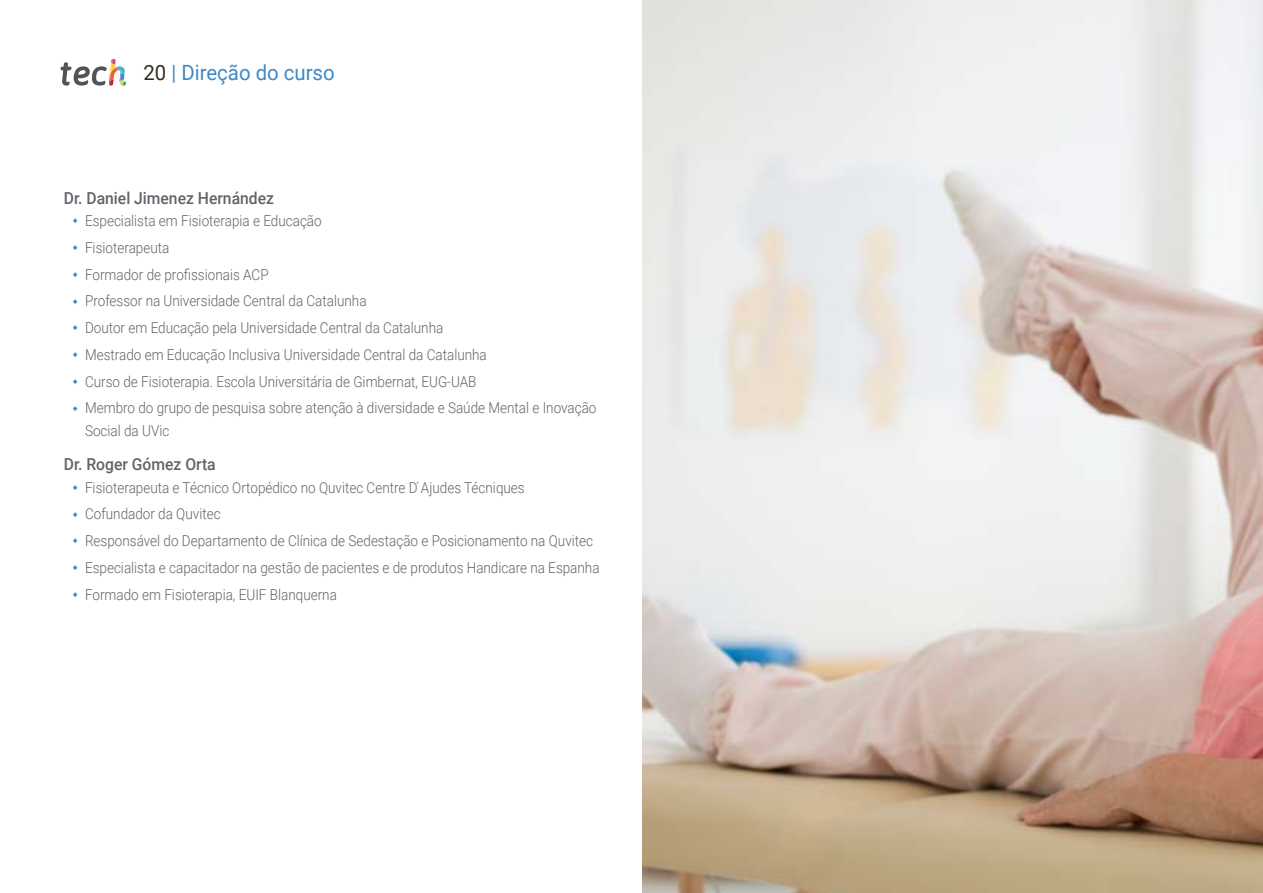
<style>
.page{position:relative;width:1263px;height:893px;background:#fff}
.page>*{position:absolute;margin:0;border:0;box-sizing:border-box;transform-origin:0 0}
.t1{font:21px "Roboto";color:#4089c5}
.t2{font:500 16.5px "Roboto";color:#61646a;scale:.95 1}
.t3{font:300 15px/26.7px "Roboto";color:#61646a;scale:.9 1}
.s1{color:#312e20}
</style>
<div class="page">
<img style="left:642px;top:0;width:621px;height:893px">
<svg style="left:61px;top:59px;width:65px;height:27px"></svg>
<h1 class="t1" style="left:144px;top:57px;width:193px"><span class="s1">20</span> | Direção do curso</h1>
<p class="t2" style="left:64px;top:186px;width:223px">Dr. Daniel Jimenez Hernández</p>
<p class="t3" style="left:85px;top:207px;width:570px">Especialista em Fisioterapia e Educação<br>Fisioterapeuta<br>Formador de profissionais ACP<br>Professor na Universidade Central da Catalunha<br>Doutor em Educação pela Universidade Central da Catalunha<br>Mestrado em Educação Inclusiva Universidade Central da Catalunha<br>Curso de Fisioterapia. Escola Universitária de Gimbernat, EUG-UAB<br>Membro do grupo de pesquisa sobre atenção à diversidade e Saúde Mental e Inovação</p>
<p class="t3" style="left:85px;top:417px;width:95px">Social da UVic</p>
<p class="t2" style="left:64px;top:453px;width:161px">Dr. Roger Gómez Orta</p>
<p class="t3" style="left:85px;top:473px;width:573px">Fisioterapeuta e Técnico Ortopédico no Quvitec Centre D ́Ajudes Técniques<br>Cofundador da Quvitec<br>Responsável do Departamento de Clínica de Sedestação e Posicionamento na Quvitec Especialista e capacitador na gestão de pacientes e de produtos Handicare na Espanha Formado em Fisioterapia, EUIF Blanquerna</p>
</div>
